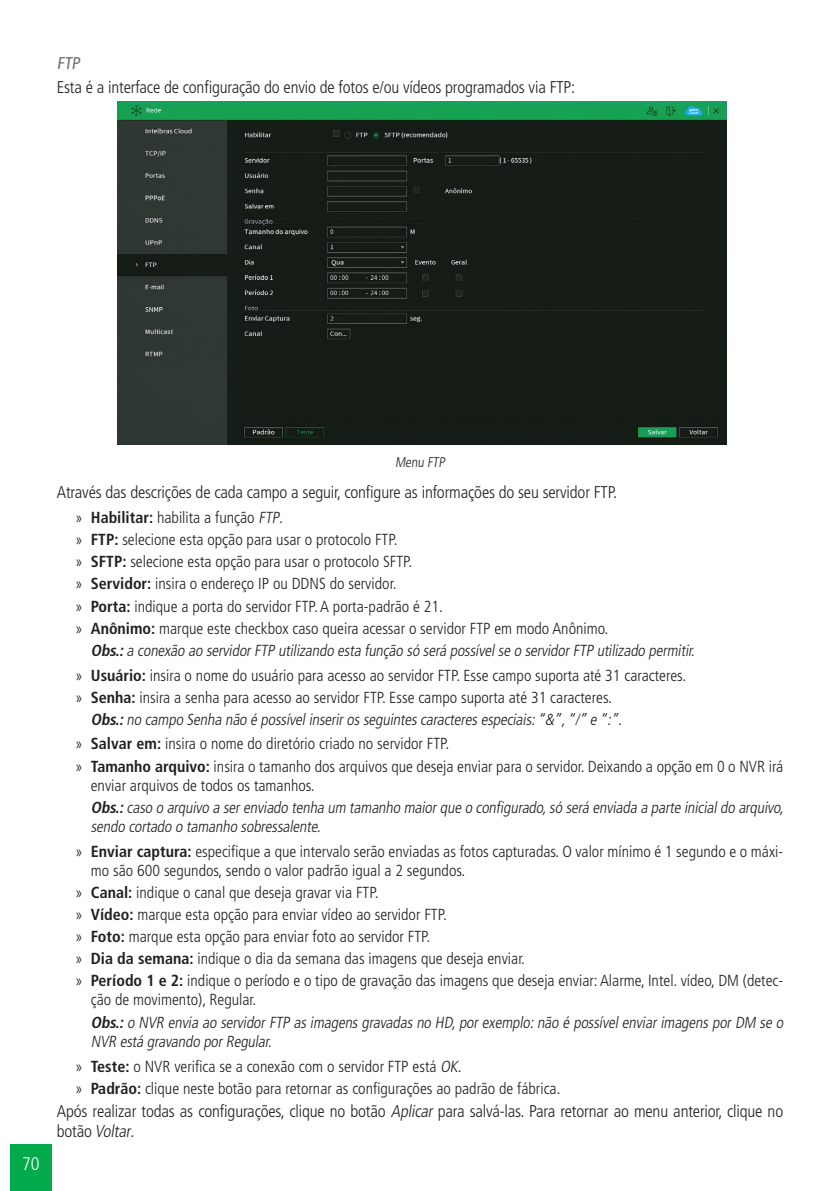
<style>
.page{position:relative;width:840px;height:1191px;background:#fff}
.page>*{position:absolute;margin:0;border:0;box-sizing:border-box;transform-origin:0 0}
.t1{font:300 condensed 18.2px "Frutiger LT Std";color:#fff}
._0__Corpo_de_texto{font:300 condensed 17px/20.4px "Frutiger LT Std";letter-spacing:-.01em;color:#231f20}
._4__Titulo_4{font:condensed 17px "Frutiger LT Std";color:#6c6d70}
.t2{font:300 condensed 16px/19.2px "Frutiger LT Std";color:#231f20}
._0__Corpo_de_texto-2{font:italic 300 condensed 16px/19.2px "Frutiger LT Std";color:#231f20}
._7__Legenda{font:300 condensed 14px "Frutiger LT Std";color:#231f20}
.s1{font-weight:700}
.s2{font-style:italic}
</style>
<div class="page">
<div style="left:10px;top:1144px;width:42px;height:47px;background:#03aa4b"></div>
<img style="left:117px;top:102px;width:609px;height:342px">
<p class="_4__Titulo_4" style="left:57px;top:54px;width:27px">FTP</p>
<p class="_0__Corpo_de_texto" style="left:57px;top:77px;width:519px">Esta é a interface de configuração do envio de fotos e/ou vídeos programados via FTP:</p>
<p class="t1" style="left:22px;top:1153px;width:19px">70</p>
<p class="_7__Legenda" style="left:395px;top:454px;width:54px">Menu FTP</p>
<p class="_0__Corpo_de_texto" style="left:57px;top:482px;width:561px">Através das descrições de cada campo a seguir, configure as informações do seu servidor FTP.</p>
<p class="t2" style="left:75px;top:508px;width:209px">» <span class="s1">Habilitar:</span> habilita a função <span class="s2">FTP</span>.</p>
<p class="t2" style="left:75px;top:530px;width:324px">» <span class="s1">FTP:</span> selecione esta opção para usar o protocolo FTP.</p>
<p class="t2" style="left:75px;top:552px;width:338px">» <span class="s1">SFTP:</span> selecione esta opção para usar o protocolo SFTP.</p>
<p class="t2" style="left:75px;top:574px;width:322px">» <span class="s1">Servidor:</span> insira o endereço IP ou DDNS do servidor.</p>
<p class="t2" style="left:75px;top:596px;width:369px">» <span class="s1">Porta:</span> indique a porta do servidor FTP. A porta-padrão é 21.</p>
<p class="t2" style="left:75px;top:618px;width:534px">» <span class="s1">Anônimo:</span> marque este checkbox caso queira acessar o servidor FTP em modo Anônimo.</p>
<p class="_0__Corpo_de_texto-2" style="left:91px;top:640px;width:608px"><span class="s1">Obs.:</span>a conexão ao servidorFTP utilizando esta função só será possívelse o servidorFTP utilizado permitir.</p>
<p class="t2" style="left:75px;top:665px;width:612px">» <span class="s1">Usuário:</span> insira o nome do usuário para acesso ao servidor FTP. Esse campo suporta até 31 caracteres.</p>
<p class="t2" style="left:75px;top:687px;width:538px">» <span class="s1">Senha:</span> insira a senha para acesso ao servidor FTP. Esse campo suporta até 31 caracteres.</p>
<p class="_0__Corpo_de_texto-2" style="left:91px;top:709px;width:535px"><span class="s1">Obs.:</span>no campo Senha não é possívelinserirosseguintescaracteresespeciais:“&amp;”,“/” e “:”.</p>
<p class="t2" style="left:75px;top:734px;width:375px">» <span class="s1">Salvar em:</span> insira o nome do diretório criado no servidor FTP.</p>
<p class="t2" style="left:91px;top:756px;width:693px;text-indent:-16px">» <span class="s1">Tamanho arquivo:</span> insira o tamanho dos arquivos que deseja enviar para o servidor. Deixando a opção em 0 o NVR irá enviar arquivos de todos os tamanhos.</p>
<p class="_0__Corpo_de_texto-2" style="left:91px;top:798px;width:697px"><span class="s1">Obs.:</span>caso o arquivo a serenviado tenha um tamanho maiorque o configurado,só será enviada a parte inicialdo arquivo, sendo cortado o tamanho sobressalente.</p>
<p class="t2" style="left:91px;top:842px;width:693px;text-indent:-16px">» <span class="s1">Enviar captura:</span> especifique a que intervalo serão enviadas as fotos capturadas. O valor mínimo é 1 segundo e o máxi&shy;mo são 600 segundos, sendo o valor padrão igual a 2 segundos.</p>
<p class="t2" style="left:75px;top:883px;width:305px">» <span class="s1">Canal:</span> indique o canal que deseja gravar via FTP.</p>
<p class="t2" style="left:75px;top:905px;width:373px">» <span class="s1">Vídeo:</span> marque esta opção para enviar vídeo ao servidor FTP.</p>
<p class="t2" style="left:75px;top:927px;width:356px">» <span class="s1">Foto:</span> marque esta opção para enviar foto ao servidor FTP.</p>
<p class="t2" style="left:75px;top:949px;width:451px">» <span class="s1">Dia da semana:</span> indique o dia da semana das imagens que deseja enviar.</p>
<p class="t2" style="left:91px;top:971px;width:693px;text-indent:-16px">» <span class="s1">Período 1 e 2:</span> indique o período e o tipo de gravação das imagens que deseja enviar: Alarme, Intel. vídeo, DM (detec&shy;ção de movimento), Regular.</p>
<p class="_0__Corpo_de_texto-2" style="left:91px;top:1012px;width:696px"><span class="s1">Obs.:</span>o NVR envia ao servidor FTP as imagens gravadas no HD,por exemplo:não é possível enviar imagens por DM se o<br>NVR está gravando porRegular.</p>
<p class="t2" style="left:75px;top:1056px;width:388px">» <span class="s1">Teste:</span> o NVR verifica se a conexão com o servidor FTP está <span class="s2">OK</span>.</p>
<p class="t2" style="left:75px;top:1078px;width:486px">» <span class="s1">Padrão:</span> clique neste botão para retornar as configurações ao padrão de fábrica.</p>
<p class="_0__Corpo_de_texto" style="left:57px;top:1101px;width:727px">Após realizar todas as configurações, clique no botão <span class="s2">Aplicar</span> para salvá-las. Para retornar ao menu anterior, clique no b otã o <span class="s2">Voltar</span>.</p>
</div>
